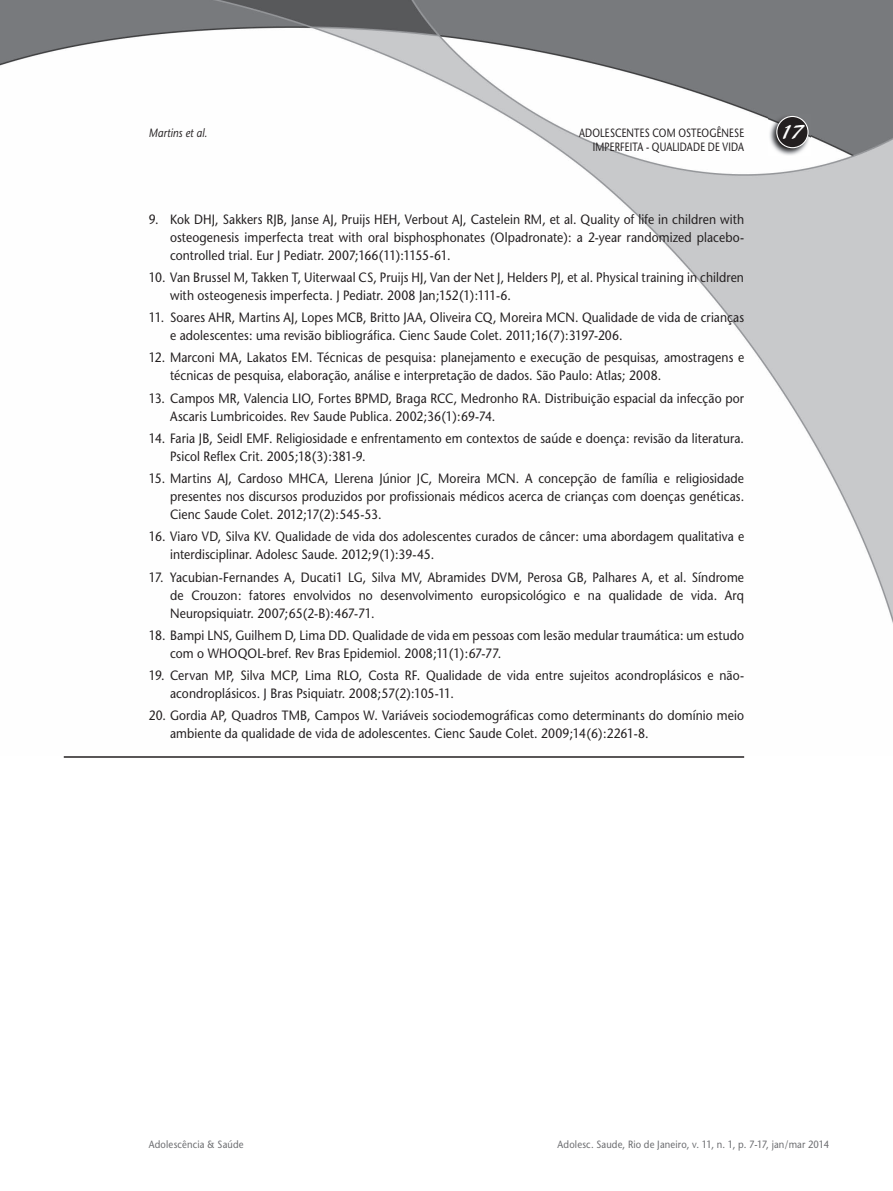
<style>
.page{position:relative;width:893px;height:1191px;background:#fff}
.page>*{position:absolute;margin:0;border:0;box-sizing:border-box;transform-origin:0 0}
.t1{font:21px "Blacklight D";color:#fff}
.t2{font:13.5px/18px "Stone Sans";letter-spacing:.005em;color:#231f20;scale:.9 1}
.t3{font:12px "Stone Sans";letter-spacing:.02em;color:#231f20;scale:.8 1}
.t4{font:italic 12px "Stone Sans";letter-spacing:.01em;color:#231f20;scale:.85 1}
.t5{font:10.5px "Stone Sans";letter-spacing:.02em;color:#6c6d70;scale:.9 1}
</style>
<div class="page">
<img style="left:0;top:0;width:893px;height:624px">
<img style="left:769px;top:114px;width:41px;height:42px">
<div style="left:777px;top:116px;width:31px;height:32px;background:#231f20;border-radius:50%"></div>
<div style="left:776px;top:116px;width:33px;height:32px;border:1px solid #fff;border-radius:50%"></div>
<hr style="left:64px;top:756px;width:680px;height:1px;background:#231f20">
<p class="t4" style="left:149px;top:125px;width:70px">Martins et al.</p>
<p class="t3" style="left:579px;top:125px;width:208px">ADOLESCENTES COM OSTEOGÊNESE</p>
<h1 class="t1" style="left:780px;top:119px;width:26px">17</h1>
<p class="t3" style="left:593px;top:140px;width:191px">IMPERFEITA - QUALIDADE DE VIDA</p>
<p class="t2" style="left:170px;top:210px;width:639px;text-align:justify;text-indent:-21px">9. Kok DHJ, Sakkers RJB, Janse AJ, Pruijs HEH, Verbout AJ, Castelein RM, et al. Quality of life in children with osteogenesis imperfecta treat with oral bisphosphonates (Olpadronate): a 2-year randomized placebo&shy;controlled trial. Eur J Pediatr. 2007;166(11):1155-61.</p>
<p class="t2" style="left:170px;top:268px;width:639px;text-indent:-21px">10. Van Brussel M, Takken T, Uiterwaal CS, Pruijs HJ, Van der Net J, Helders PJ, et al. Physical training in children with osteogenesis imperfecta. J Pediatr. 2008 Jan;152(1):111-6.</p>
<p class="t2" style="left:170px;top:308px;width:639px;text-indent:-21px">11. Soares AHR, Martins AJ, Lopes MCB, Britto JAA, Oliveira CQ, Moreira MCN. Qualidade de vida de crianças e adolescentes: uma revisão bibliográfica. Cienc Saude Colet. 2011;16(7):3197-206.</p>
<p class="t2" style="left:170px;top:349px;width:639px;text-indent:-21px">12. Marconi MA, Lakatos EM. Técnicas de pesquisa: planejamento e execução de pesquisas, amostragens e técnicas de pesquisa, elaboração, análise e interpretação de dados. São Paulo: Atlas; 2008.</p>
<p class="t2" style="left:170px;top:389px;width:639px;text-indent:-21px">13. Campos MR, Valencia LIO, Fortes BPMD, Braga RCC, Medronho RA. Distribuição espacial da infecção por<br>Ascaris Lumbricoides. Rev Saude Publica. 2002;36(1):69-74.</p>
<p class="t2" style="left:170px;top:429px;width:639px;text-indent:-21px">14. Faria JB, Seidl EMF. Religiosidade e enfrentamento em contextos de saúde e doença: revisão da literatura.<br>Psicol Reflex Crit. 2005;18(3):381-9.</p>
<p class="t2" style="left:170px;top:469px;width:639px;text-align:justify;text-indent:-21px">15. Martins AJ, Cardoso MHCA, Llerena Júnior JC, Moreira MCN. A concepção de família e religiosidade presentes nos discursos produzidos por profissionais médicos acerca de crianças com doenças genéticas.<br>Cienc Saude Colet. 2012;17(2):545-53.</p>
<p class="t2" style="left:170px;top:527px;width:639px;text-indent:-21px">16. Viaro VD, Silva KV. Qualidade de vida dos adolescentes curados de câncer: uma abordagem qualitativa e interdisciplinar. Adolesc Saude. 2012;9(1):39-45.</p>
<p class="t2" style="left:170px;top:568px;width:639px;text-align:justify;text-indent:-21px">17. Yacubian-Fernandes A, Ducati1 LG, Silva MV, Abramides DVM, Perosa GB, Palhares A, et al. Síndrome de Crouzon: fatores envolvidos no desenvolvimento europsicológico e na qualidade de vida. Arq Neuropsiquiatr. 2007;65(2-B):467-71.</p>
<p class="t2" style="left:170px;top:626px;width:639px;text-indent:-21px">18. Bampi LNS, Guilhem D, Lima DD. Qualidade de vida em pessoas com lesão medular traumática: um estudo com o WHOQOL-bref. Rev Bras Epidemiol. 2008;11(1):67-77.</p>
<p class="t2" style="left:170px;top:666px;width:639px;text-indent:-21px">19. Cervan MP, Silva MCP, Lima RLO, Costa RF. Qualidade de vida entre sujeitos acondroplásicos e não&shy;acondroplásicos. J Bras Psiquiatr. 2008;57(2):105-11.</p>
<p class="t2" style="left:170px;top:706px;width:639px;text-indent:-21px">20. Gordia AP, Quadros TMB, Campos W. Variáveis sociodemográficas como determinants do domínio meio ambiente da qualidade de vida de adolescentes. Cienc Saude Colet. 2009;14(6):2261-8.</p>
<p class="t5" style="left:149px;top:1137px;width:107px">Adolescência &amp; Saúde</p>
<p class="t5" style="left:558px;top:1137px;width:303px">Adolesc. Saude, Rio de Janeiro, v. 11, n. 1, p. 7-17, jan/mar 2014</p>
</div>
